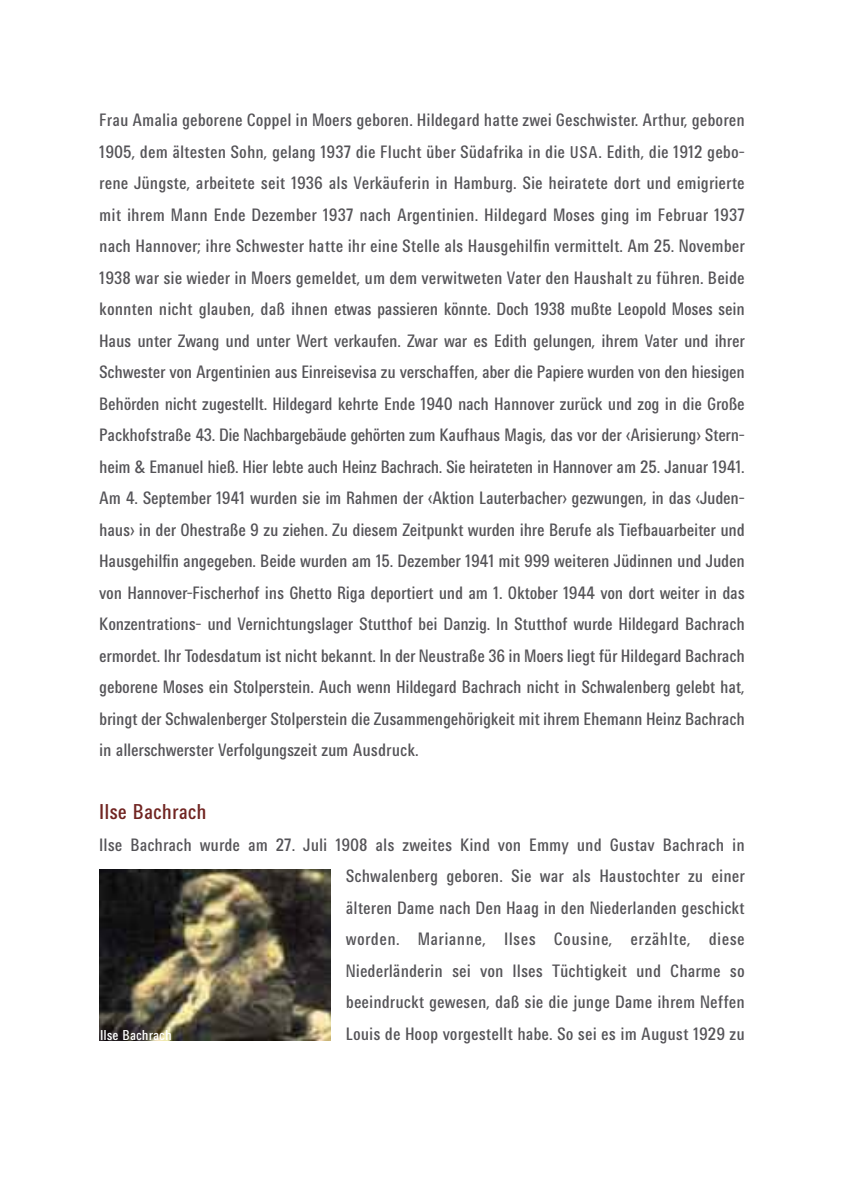
<style>
.page{position:relative;width:844px;height:1191px;background:#fff}
.page>*{position:absolute;margin:0;border:0;box-sizing:border-box;transform-origin:0 0}
.t1{font:21px "Traffic Kraeftig";color:#702421}
.t2{font:17.5px/31.5px "Traffic Kraeftig";color:#545357;text-align:justify}
.t3{font:14px "Traffic Kraeftig";color:#fff}
.s1{font-size:16.62px}
</style>
<div class="page">
<img style="left:99px;top:870px;width:231px;height:170px">
<p class="t2" style="left:99px;top:106px;width:647px">Frau Amalia geborene Coppel in Moers geboren. Hildegard hatte zwei Geschwister. Arthur, geboren 1905, dem ältesten Sohn, gelang 1937 die Flucht über Südafrika in die <span class="s1">USA</span>. Edith, die 1912 gebo&shy;rene Jüngste, arbeitete seit 1936 als Verkäuferin in Hamburg. Sie heiratete dort und emigrierte mit ihrem Mann Ende Dezember 1937 nach Argentinien. Hildegard Moses ging im Februar 1937 nach Hannover; ihre Schwester hatte ihr eine Stelle als Hausgehilfin vermittelt. Am 25. November 1938 war sie wieder in Moers gemeldet, um dem verwitweten Vater den Haushalt zu führen. Beide konnten nicht glauben, daß ihnen etwas passieren könnte. Doch 1938 mußte Leopold Moses sein Haus unter Zwang und unter Wert verkaufen. Zwar war es Edith gelungen, ihrem Vater und ihrer Schwester von Argentinien aus Einreisevisa zu verschaffen, aber die Papiere wurden von den hiesigen Behörden nicht zugestellt. Hildegard kehrte Ende 1940 nach Hannover zurück und zog in die Große Packhofstraße 43. Die Nachbargebäude gehörten zum Kaufhaus Magis, das vor der ‹Arisierung› Stern&shy;heim &amp; Emanuel hieß. Hier lebte auch Heinz Bachrach. Sie heirateten in Hannover am 25. Januar 1941.<br>Am 4. September 1941 wurden sie im Rahmen der ‹Aktion Lauterbacher› gezwungen, in das ‹Juden&shy;haus› in der Ohestraße 9 zu ziehen. Zu diesem Zeitpunkt wurden ihre Berufe als Tiefbauarbeiter und Hausgehilfin angegeben. Beide wurden am 15. Dezember 1941 mit 999 weiteren Jüdinnen und Juden von Hannover-Fischerhof ins Ghetto Riga deportiert und am 1. Oktober 1944 von dort weiter in das Konzentrations- und Vernichtungslager Stutthof bei Danzig. In Stutthof wurde Hildegard Bachrach ermordet. Ihr Todesdatum ist nicht bekannt. In der Neustraße 36 in Moers liegt für Hildegard Bachrach geborene Moses ein Stolperstein. Auch wenn Hildegard Bachrach nicht in Schwalenberg gelebt hat, bringt der Schwalenberger Stolperstein die Zusammengehörigkeit mit ihrem Ehemann Heinz Bachrach in allerschwerster Verfolgungszeit zum Ausdruck.</p>
<p class="t1" style="left:99px;top:804px;width:109px">Ilse Bachrach</p>
<p class="t2" style="left:346px;top:831px;width:400px;text-indent:-246px">Ilse Bachrach wurde am 27. Juli 1908 als zweites Kind von Emmy und Gustav Bachrach in Schwalenberg geboren. Sie war als Haustochter zu einer älteren Dame nach Den Haag in den Niederlanden geschickt worden. Marianne, Ilses Cousine, erzählte, diese Niederländerin sei von Ilses Tüchtigkeit und Charme so beeindruckt gewesen, daß sie die junge Dame ihrem Neffen</p>
<p class="t3" style="left:100px;top:1030px;width:73px">Ilse Bachrach</p>
<p class="t2" style="left:346px;top:1020px;width:400px">Louis de Hoop vorgestellt habe. So sei es im August 1929 zu</p>
</div>
